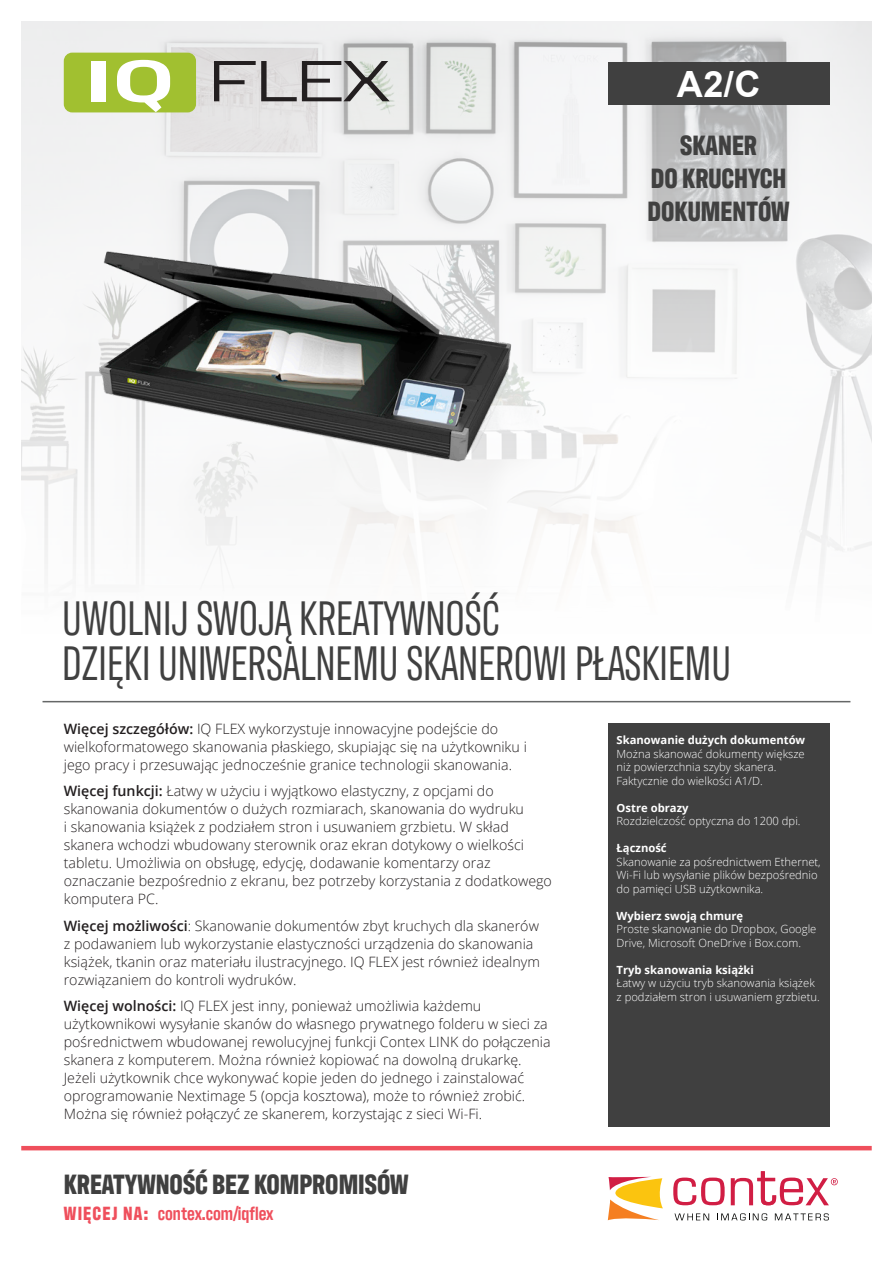
<style>
.page{position:relative;width:893px;height:1263px;background:#fff}
.page>*{position:absolute;margin:0;border:0;box-sizing:border-box;transform-origin:0 0}
.Headline{font:49.5px/45px "Antarctican Headline";color:#404040}
.t1{font:700 36.15px "Arial";color:#fff}
.Call_out_lines{font:700 28.5px/33px "Antarctican Headline";color:#404040;text-align:center}
.t2{font:600 19.5px "Antarctican Headline";color:#ef4f5c}
.Copy{font:300 14.25px/18px "Open Sans";color:#231f20}
.Features_brød{font:300 11.25px/13.5px "Open Sans";color:#fff}
.Features_headline{font:700 11.25px "Open Sans";color:#fff}
.s1{font-weight:600}
.s2{font-weight:700}
</style>
<div class="page">
<div style="left:608px;top:723px;width:221px;height:404px;background:#404040"></div>
<img style="left:21px;top:21px;width:851px;height:548px">
<hr style="left:43px;top:701px;width:807px;height:1px;background:#656767">
<div style="left:608px;top:63px;width:221px;height:42px;background:#404040"></div>
<div style="left:64px;top:53px;width:132px;height:59px;background:#a1c030;border-radius:8px"></div>
<div style="left:91px;top:61px;width:15px;height:40px;background:#fff"></div>
<svg style="left:117px;top:60px;width:53px;height:13px"></svg>
<svg style="left:214px;top:61px;width:176px;height:12px;background:#a6a5a4"></svg>
<img style="left:21px;top:73px;width:670px;height:496px">
<hr style="left:21px;top:1146px;width:851px;height:4px;background:#ef4f5c">
<svg style="left:673px;top:1177px;width:52px;height:28px"></svg>
<svg style="left:608px;top:1177px;width:55px;height:43px"></svg>
<svg style="left:674px;top:1213px;width:35px;height:7px"></svg>
<svg style="left:717px;top:1213px;width:50px;height:7px"></svg>
<svg style="left:775px;top:1213px;width:54px;height:7px"></svg>
<svg style="left:731px;top:1171px;width:107px;height:34px"></svg>
<p class="t1" style="left:677px;top:59px;width:85px">A2/C</p>
<p class="Call_out_lines" style="left:648px;top:126px;width:143px">SKANER<br>DO KRUCHYCH<br>DOKUMENTÓW</p>
<p class="Headline" style="left:62px;top:593px;width:670px">UWOLNIJ SWOJĄ KREATYWNOŚĆ<br>DZIĘKI UNIWERSALNEMU SKANEROWI PŁASKIEMU</p>
<p class="Copy" style="left:64px;top:719px;width:465px"><span class="s1">Więcej szczegółów:</span> IQ FLEX wykorzystuje innowacyjne podejście do wielkoformatowego skanowania płaskiego, skupiając się na użytkowniku i jego pracy i przesuwając jednocześnie granice technologii skanowania.</p>
<p class="Copy" style="left:64px;top:782px;width:490px"><span class="s1">Więcej funkcji:</span> Łatwy w użyciu i wyjątkowo elastyczny, z opcjami do skanowania dokumentów o dużych rozmiarach, skanowania do wydruku<br>i skanowania książek z podziałem stron i usuwaniem grzbietu. W skład skanera wchodzi wbudowany sterownik oraz ekran dotykowy o wielkości tabletu. Umożliwia on obsługę, edycję, dodawanie komentarzy oraz oznaczanie bezpośrednio z ekranu, bez potrzeby korzystania z dodatkowego komputera PC.</p>
<p class="Copy" style="left:64px;top:916px;width:478px"><span class="s1">Więcej możliwości</span>: Skanowanie dokumentów zbyt kruchych dla skanerów z podawaniem lub wykorzystanie elastyczności urządzenia do skanowania książek, tkanin oraz materiału ilustracyjnego. IQ FLEX jest również idealnym rozwiązaniem do kontroli wydruków.</p>
<p class="Copy" style="left:64px;top:997px;width:488px"><span class="s1">Więcej wolności:</span> IQ FLEX jest inny, ponieważ umożliwia każdemu użytkownikowi wysyłanie skanów do własnego prywatnego folderu w sieci za pośrednictwem wbudowanej rewolucyjnej funkcji Contex LINK do połączenia skanera z komputerem. Można również kopiować na dowolną drukarkę.<br>Jeżeli użytkownik chce wykonywać kopie jeden do jednego i zainstalować oprogramowanie Nextimage 5 (opcja kosztowa), może to również zrobić.<br>Można się również połączyć ze skanerem, korzystając z sieci Wi-Fi.</p>
<p class="Features_headline" style="left:617px;top:732px;width:190px">Skanowanie dużych dokumentów</p>
<p class="Features_brød" style="left:617px;top:747px;width:190px">Można skanować dokumenty większe niż powierzchnia szyby skanera.<br>Faktycznie do wielkości A1/D.</p>
<p class="Features_headline" style="left:617px;top:800px;width:73px">Ostre obrazy</p>
<p class="Features_brød" style="left:617px;top:814px;width:185px">Rozdzielczość optyczna do 1200 dpi.</p>
<p class="Features_headline" style="left:617px;top:840px;width:52px">Łączność</p>
<p class="Features_brød" style="left:617px;top:855px;width:206px">Skanowanie za pośrednictwem Ethernet,<br>Wi-Fi lub wysyłanie plików bezpośrednio do pamięci USB użytkownika.</p>
<p class="Features_headline" style="left:617px;top:908px;width:128px">Wybierz swoją chmurę</p>
<p class="Features_brød" style="left:617px;top:922px;width:201px">Proste skanowanie do Dropbox, Google<br>Drive, Microsoft OneDrive i Box.com.</p>
<p class="Features_headline" style="left:617px;top:962px;width:139px">Tryb skanowania książki</p>
<p class="Features_brød" style="left:617px;top:976px;width:205px">Łatwy w użyciu tryb skanowania książek z podziałem stron i usuwaniem grzbietu.</p>
<p class="Call_out_lines" style="left:64px;top:1166px;width:346px">KREATYWNOŚĆ BEZ KOMPROMISÓW</p>
<p class="t2" style="left:64px;top:1200px;width:211px"><span class="s2">WIĘCEJ NA:</span> contex.com/iqflex</p>
</div>
